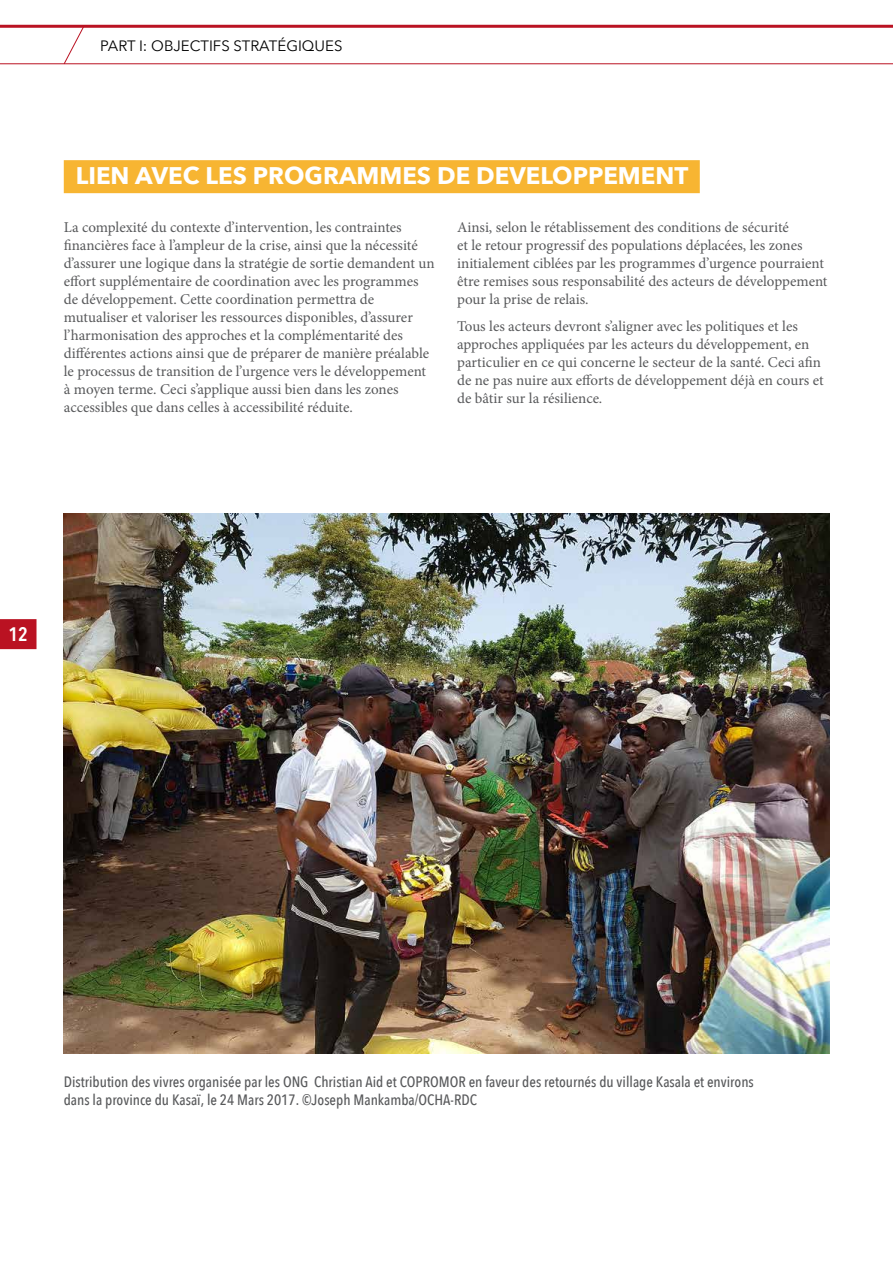
<style>
.page{position:relative;width:893px;height:1263px;background:#fff}
.page>*{position:absolute;margin:0;border:0;box-sizing:border-box;transform-origin:0 0}
.t1{font:700 24px "Avenir Next";color:#fff}
.t2{font:600 19.5px "Avenir Next Condensed";color:#fff}
.t3{font:15px/18px "Minion Pro";color:#58595b}
.t4{font:500 15px/18px "Avenir Next Condensed";color:#58595b}
.t5{font:15px "Avenir Next";color:#000}
</style>
<div class="page">
<div style="left:0;top:619px;width:37px;height:30px;background:#ba1222"></div>
<hr style="left:0;top:63px;width:893px;height:1px;background:#ba1222">
<hr style="left:0;top:25px;width:893px;height:3px;background:#ba1222">
<svg style="left:63px;top:27px;width:22px;height:38px"></svg>
<div style="left:64px;top:160px;width:636px;height:33px;background:#f7b532"></div>
<img style="left:64px;top:514px;width:765px;height:540px">
<p class="t5" style="left:100px;top:33px;width:244px">PART I: OBJECTIFS STRATÉGIQUES</p>
<h1 class="t1" style="left:76px;top:155px;width:614px">LIEN AVEC LES PROGRAMMES DE DEVELOPPEMENT</h1>
<p class="t3" style="left:457px;top:218px;width:372px">Ainsi, selon le rétablissement des conditions de sécurité<br>et le retour progressif des populations déplacées, les zones initialement ciblées par les programmes d’urgence pourraient être remises sous responsabilité des acteurs de développement pour la prise de relais.</p>
<p class="t3" style="left:457px;top:317px;width:368px">Tous les acteurs devront s’aligner avec les politiques et les approches appliquées par les acteurs du développement, en particulier en ce qui concerne le secteur de la santé. Ceci afin de ne pas nuire aux efforts de développement déjà en cours et de bâtir sur la résilience.</p>
<p class="t3" style="left:64px;top:218px;width:372px">La complexité du contexte d’intervention, les contraintes financières face à l’ampleur de la crise, ainsi que la nécessité d’assurer une logique dans la stratégie de sortie demandent un effort supplémentaire de coordination avec les programmes de développement. Cette coordination permettra de mutualiser et valoriser les ressources disponibles, d’assurer l’harmonisation des approches et la complémentarité des différentes actions ainsi que de préparer de manière préalable le processus de transition de l’urgence vers le développement à moyen terme. Ceci s’applique aussi bien dans les zones accessibles que dans celles à accessibilité réduite.</p>
<h2 class="t2" style="left:9px;top:617px;width:21px">12</h2>
<p class="t4" style="left:64px;top:1073px;width:692px">Distribution des vivres organisée par les ONG Christian Aid et COPROMOR en faveur des retournés du village Kasala et environs dans la province du Kasaï, le 24 Mars 2017. ©Joseph Mankamba/OCHA-RDC</p>
</div>
